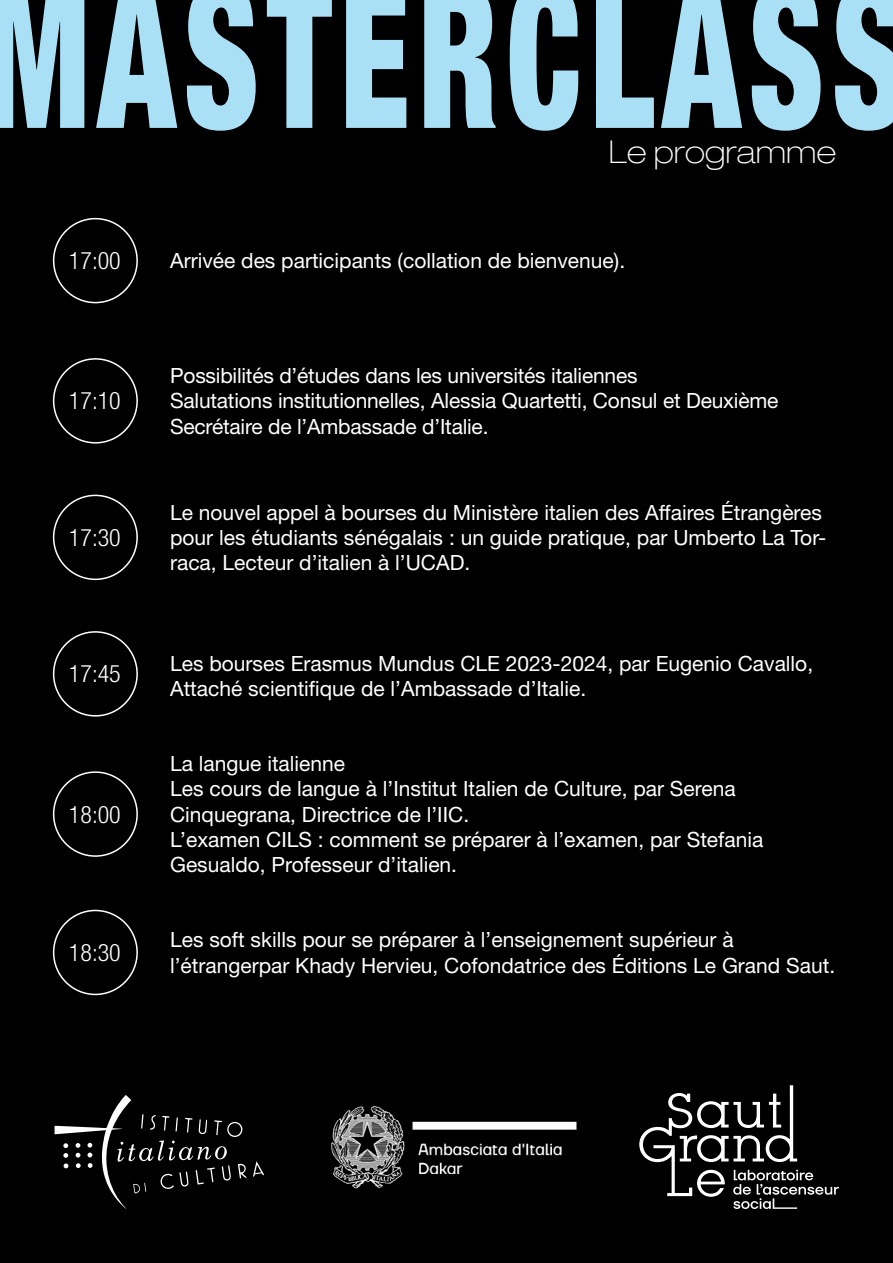
<style>
.page{position:relative;width:893px;height:1263px;background:#000}
.page>*{position:absolute;margin:0;border:0;box-sizing:border-box;transform-origin:0 0}
.t1{font:100 expanded 31.5px "Helvetica Neue LT Std";letter-spacing:.005em;color:#fff}
.t2{font:300 condensed 24px "Helvetica Neue LT Std";color:#fff}
.t3{font:21px/25.2px "Helvetica Neue LT Std";color:#fff}
</style>
<div class="page">
<svg style="left:639px;top:1085px;width:200px;height:124px"></svg>
<img style="left:331px;top:1105px;width:246px;height:84px">
<div style="left:53px;top:218px;width:85px;height:85px;border:2px solid #fff;border-radius:50%"></div>
<div style="left:53px;top:771px;width:85px;height:86px;border:2px solid #fff;border-radius:50%"></div>
<div style="left:53px;top:910px;width:85px;height:85px;border:2px solid #fff;border-radius:50%"></div>
<div style="left:53px;top:631px;width:85px;height:85px;border:2px solid #fff;border-radius:50%"></div>
<div style="left:53px;top:495px;width:85px;height:85px;border:2px solid #fff;border-radius:50%"></div>
<div style="left:53px;top:358px;width:85px;height:86px;border:2px solid #fff;border-radius:50%"></div>
<svg style="left:0;top:0;width:893px;height:131px;fill:#a9e0f6"></svg>
<svg style="left:253px;top:1161px;width:11px;height:16px"></svg>
<svg style="left:55px;top:1095px;width:192px;height:114px"></svg>
<p class="t2" style="left:69px;top:247px;width:53px">17:00</p>
<p class="t2" style="left:69px;top:387px;width:53px">17:10</p>
<p class="t2" style="left:69px;top:524px;width:53px">17:30</p>
<p class="t2" style="left:69px;top:660px;width:53px">17:45</p>
<p class="t2" style="left:69px;top:800px;width:53px">18:00</p>
<p class="t2" style="left:69px;top:939px;width:53px">18:30</p>
<h1 class="t1" style="left:609px;top:133px;width:228px">Le programme</h1>
<p class="t3" style="left:170px;top:248px;width:457px">Arrivée des participants (collation de bienvenue).</p>
<p class="t3" style="left:170px;top:363px;width:610px">Possibilités d’études dans les universités italiennes<br>Salutations institutionnelles, Alessia Quartetti, Consul et Deuxième<br>Secrétaire de l’Ambassade d’Italie.</p>
<p class="t3" style="left:170px;top:499px;width:658px">Le nouvel appel à bourses du Ministère italien des Affaires Étrangères pour les étudiants sénégalais : un guide pratique, par Umberto La Tor&shy;raca, Lecteur d’italien à l’UCAD.</p>
<p class="t3" style="left:170px;top:650px;width:645px">Les bourses Erasmus Mundus CLE 2023-2024, par Eugenio Cavallo,<br>Attaché scientifique de l’Ambassade d’Italie.</p>
<p class="t3" style="left:170px;top:751px;width:595px">La langue italienne<br>Les cours de langue à l’Institut Italien de Culture, par Serena Cinquegrana, Directrice de l’IIC.<br>L’examen CILS : comment se préparer à l’examen, par Stefania Gesualdo, Professeur d’italien.</p>
<p class="t3" style="left:170px;top:927px;width:667px">Les soft skills pour se préparer à l’enseignement supérieur à l’étrangerpar Khady Hervieu, Cofondatrice des Éditions Le Grand Saut.</p>
</div>
